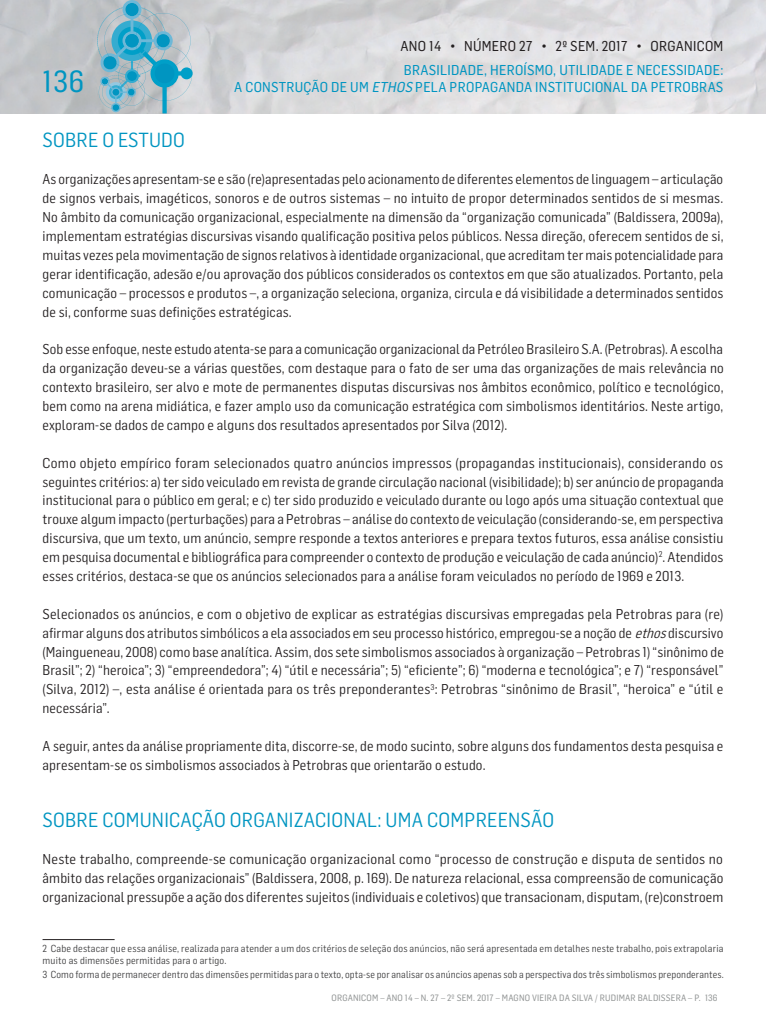
<style>
.page{position:relative;width:766px;height:1021px;background:#fff}
.page>*{position:absolute;margin:0;border:0;box-sizing:border-box;transform-origin:0 0}
.t1{font:30px "Flama Semicondensed Basic";color:#0095c1}
.Sub_1{font:20px "Flama Semicondensed";letter-spacing:.01em;color:#0095c1}
.Texto{font:14px/18.9px "Flama Semicondensed";letter-spacing:.01em;color:#231f20;text-align:justify}
.t2{font:14px "Flama Semicondensed Basic";letter-spacing:.02em;color:#0095c1}
.t3{font:14px "Flama Semicondensed Basic";letter-spacing:.02em;color:#231f20}
.nota-rodapé{font:10px/12px "Flama Semicondensed";letter-spacing:.02em;color:#3e3e3f}
.t4{font:9px "Flama Semicondensed Basic";letter-spacing:.02em;color:#929595}
.s1{font-style:italic}
</style>
<div class="page">
<img style="left:0;top:0;width:765px;height:113px">
<svg style="left:97px;top:0;width:95px;height:113px;background:#8ab9c8"></svg>
<hr style="left:43px;top:939px;width:72px;height:1px;background:#231f20">
<p class="t3" style="left:400px;top:37px;width:324px">ANO 14 • NÚMERO 27 • 2º SEM. 2017 • ORGANICOM</p>
<p class="t2" style="left:404px;top:61px;width:321px">BRASILIDADE, HEROÍSMO, UTILIDADE E NECESSIDADE:</p>
<h1 class="t1" style="left:43px;top:62px;width:43px">136</h1>
<p class="t2" style="left:234px;top:78px;width:490px">A CONSTRUÇÃO DE UM <span class="s1">ETHOS</span> PELA PROPAGANDA INSTITUCIONAL DA PETROBRAS</p>
<p class="Sub_1" style="left:43px;top:127px;width:144px">SOBRE O ESTUDO</p>
<p class="Texto" style="left:43px;top:169px;width:682px">As organizações apresentam-se e são (re)apresentadas pelo acionamento de diferentes elementos de linguagem – articulação de signos verbais, imagéticos, sonoros e de outros sistemas – no intuito de propor determinados sentidos de si mesmas.<br>No âmbito da comunicação organizacional, especialmente na dimensão da “organização comunicada” (Baldissera, 2009a), implementam estratégias discursivas visando qualificação positiva pelos públicos. Nessa direção, oferecem sentidos de si, muitas vezes pela movimentação de signos relativos à identidade organizacional, que acreditam ter mais potencialidade para gerar identificação, adesão e/ou aprovação dos públicos considerados os contextos em que são atualizados. Portanto, pela comunicação – processos e produtos –, a organização seleciona, organiza, circula e dá visibilidade a determinados sentidos de si, conforme suas definições estratégicas.</p>
<p class="Texto" style="left:43px;top:339px;width:682px">Sob esse enfoque, neste estudo atenta-se para a comunicação organizacional da Petróleo Brasileiro S.A. (Petrobras). A escolha da organização deveu-se a várias questões, com destaque para o fato de ser uma das organizações de mais relevância no contexto brasileiro, ser alvo e mote de permanentes disputas discursivas nos âmbitos econômico, político e tecnológico, bem como na arena midiática, e fazer amplo uso da comunicação estratégica com simbolismos identitários. Neste artigo, exploram-se dados de campo e alguns dos resultados apresentados por Silva (2012).</p>
<p class="Texto" style="left:43px;top:452px;width:682px">Como objeto empírico foram selecionados quatro anúncios impressos (propagandas institucionais), considerando os seguintes critérios: a) ter sido veiculado em revista de grande circulação nacional (visibilidade); b) ser anúncio de propaganda institucional para o público em geral; e c) ter sido produzido e veiculado durante ou logo após uma situação contextual que trouxe algum impacto (perturbações) para a Petrobras – análise do contexto de veiculação (considerando-se, em perspectiva discursiva, que um texto, um anúncio, sempre responde a textos anteriores e prepara textos futuros, essa análise consistiu em pesquisa documental e bibliográfica para compreender o contexto de produção e veiculação de cada anúncio)<sup>2</sup>. Atendidos esses critérios, destaca-se que os anúncios selecionados para a análise foram veiculados no período de 1969 e 2013.</p>
<p class="Texto" style="left:43px;top:603px;width:682px">Selecionados os anúncios, e com o objetivo de explicar as estratégias discursivas empregadas pela Petrobras para (re) afirmar alguns dos atributos simbólicos a ela associados em seu processo histórico, empregou-se a noção de <span class="s1">ethos</span>discursivo (Maingueneau, 2008) como base analítica. Assim, dos sete simbolismos associados à organização – Petrobras 1) “sinônimo de Brasil”; 2) “heroica”; 3) “empreendedora”; 4) “útil e necessária”; 5) “eficiente”; 6) “moderna e tecnológica”; e 7) “responsável” (Silva, 2012) –, esta análise é orientada para os três preponderantes<sup>3</sup>: Petrobras “sinônimo de Brasil”, “heroica” e “útil e necessária”.</p>
<p class="Texto" style="left:43px;top:736px;width:682px">A seguir, antes da análise propriamente dita, discorre-se, de modo sucinto, sobre alguns dos fundamentos desta pesquisa e apresentam-se os simbolismos associados à Petrobras que orientarão o estudo.</p>
<p class="Sub_1" style="left:43px;top:806px;width:513px">SOBRE COMUNICAÇÃO ORGANIZACIONAL: UMA COMPREENSÃO</p>
<p class="Texto" style="left:43px;top:849px;width:682px">Neste trabalho, compreende-se comunicação organizacional como “processo de construção e disputa de sentidos no âmbito das relações organizacionais” (Baldissera, 2008, p. 169). De natureza relacional, essa compreensão de comunicação organizacional pressupõe a ação dos diferentes sujeitos (individuais e coletivos) que transacionam, disputam, (re)constroem</p>
<p class="nota-rodapé" style="left:43px;top:941px;width:682px">2 Cabe destacar que essa análise, realizada para atender a um dos critérios de seleção dos anúncios, não será apresentada em detalhes neste trabalho, pois extrapolaria muito as dimensões permitidas para o artigo.</p>
<p class="nota-rodapé" style="left:43px;top:968px;width:682px">3 Como forma de permanecer dentro das dimensões permitidas para o texto, opta-se por analisar os anúncios apenas sob a perspectiva dos três simbolismos preponderantes.</p>
<p class="t4" style="left:331px;top:992px;width:183px">ORGANICOM – ANO 14 – N. 27 – 2º SEM. 2017 – MAGNO</p>
<p class="t4" style="left:532px;top:992px;width:10px">VIEIRA</p>
<p class="t4" style="left:559px;top:992px;width:63px">DA SILVA / RUDIMAR</p>
<p class="t4" style="left:637px;top:992px;width:26px">BALDISSERA</p>
<p class="t4" style="left:688px;top:992px;width:31px">– P. 136</p>
</div>
